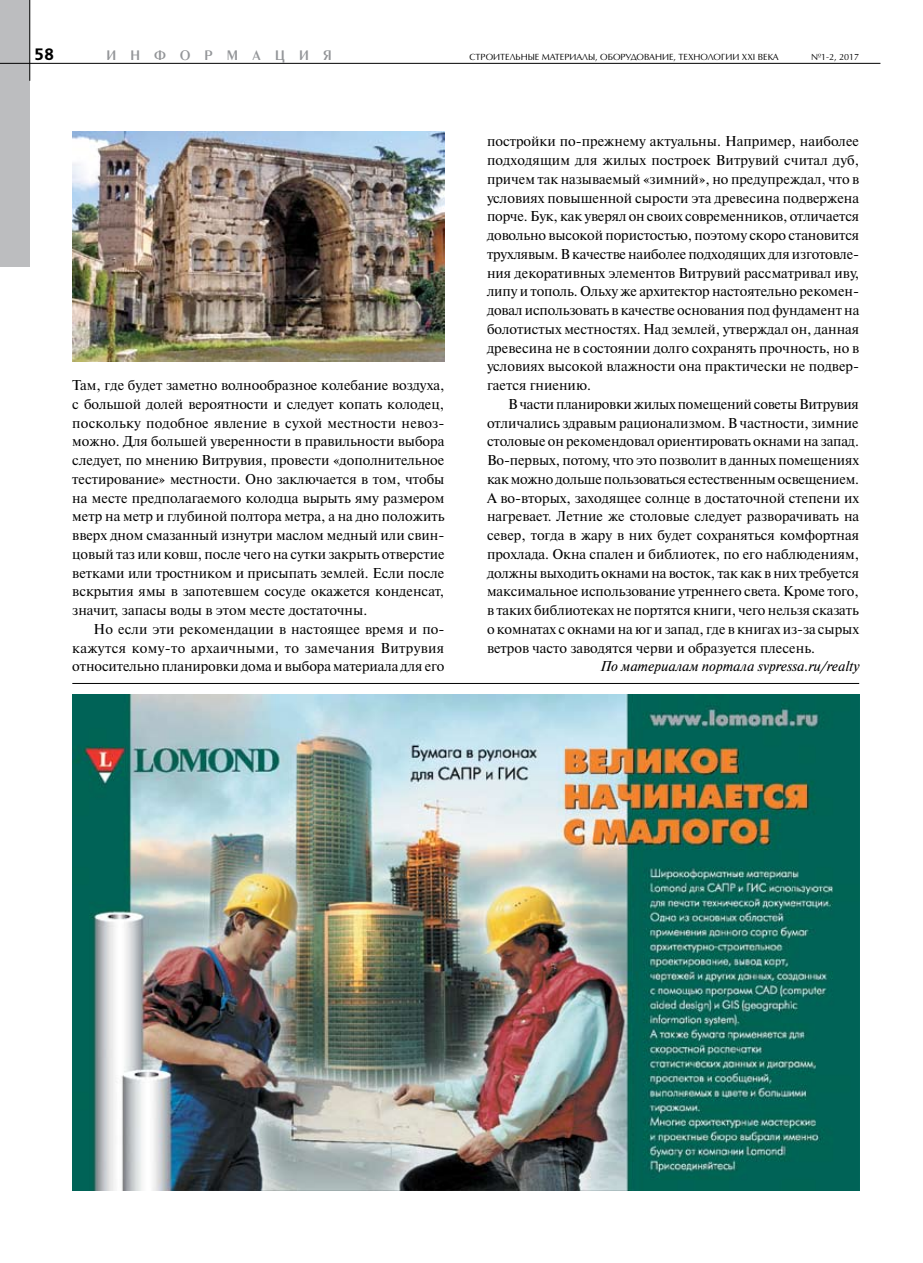
<style>
.page{position:relative;width:923px;height:1263px;background:#fff}
.page>*{position:absolute;margin:0;border:0;box-sizing:border-box;transform-origin:0 0}
.t1{font:700 16.5px "Free Set C";color:#000}
.t2{font:14.55px "Penta Demi";letter-spacing:.985em;color:#939598}
.t3{font:14.25px/18.8px "Newton C";color:#000;text-align:justify}
.t4{font:italic 14.25px "Newton C";color:#000}
.t5{font:9px "AG Opus";color:#000}
</style>
<div class="page">
<div style="left:0;top:0;width:30px;height:267px;background:#bcbdbf"></div>
<img style="left:72px;top:132px;width:372px;height:229px">
<hr style="left:72px;top:683px;width:787px;height:1px;background:#000">
<img style="left:72px;top:695px;width:787px;height:495px">
<hr style="left:29px;top:0;width:1px;height:81px;background:#000">
<hr style="left:0;top:63px;width:880px;height:1px;background:#000">
<p class="t1" style="left:34px;top:45px;width:10px">58</p>
<p class="t5" style="left:469px;top:51px;width:311px">СТРОИТЕЛЬНЫЕ МАТЕРИАЛЫ, ОБОРУДОВАНИЕ, ТЕХНОЛОГИИ XXI ВЕКА</p>
<p class="t5" style="left:811px;top:51px;width:50px">№1-2, 2017</p>
<p class="t2" style="left:106px;top:48px;width:227px">ИНФОРМАЦИЯ</p>
<p class="t3" style="left:72px;top:376px;width:374px">Там, где будет заметно волнообразное колебание воздуха, с большой долей вероятности и следует копать колодец, поскольку подобное явление в сухой местности невоз&shy;можно. Для большей уверенности в правильности выбора следует, по мнению Витрувия, провести «дополнительное тестирование» местности. Оно заключается в том, чтобы на месте предполагаемого колодца вырыть яму размером метр на метр и глубиной полтора метра, а на дно положить вверх дном смазанный изнутри маслом медный или свин&shy;цовый таз или ковш, после чего на сутки закрыть отверстие ветками или тростником и присыпать землей. Если после вскрытия ямы в запотевшем сосуде окажется конденсат, значит, запасы воды в этом месте достаточны.</p>
<p class="t3" style="left:72px;top:620px;width:374px;text-indent:21px">Но если эти рекомендации в настоящее время и по&shy;кажутся кому-то архаичными, то замечания Витрувия относительно планировки дома и выбора материала для его</p>
<p class="t3" style="left:487px;top:132px;width:374px">постройки по-прежнему актуальны. Например, наиболее подходящим для жилых построек Витрувий считал дуб, причем так называемый «зимний», но предупреждал, что в условиях повышенной сырости эта древесина подвержена порче. Бук, как уверял он своих современников, отличается довольно высокой пористостью, поэтому скоро становится трухлявым. В качестве наиболее подходящих для изготовле&shy;ния декоративных элементов Витрувий рассматривал иву, липу и тополь. Ольху же архитектор настоятельно рекомен&shy;довал использовать в качестве основания под фундамент на болотистых местностях. Над землей, утверждал он, данная древесина не в состоянии долго сохранять прочность, но в условиях высокой влажности она практически не подвер&shy;гается гниению.</p>
<p class="t3" style="left:487px;top:395px;width:374px;text-indent:21px">В части планировки жилых помещений советы Витрувия отличались здравым рационализмом. В частности, зимние столовые он рекомендовал ориентировать окнами на запад.<br>Во-первых, потому, что это позволит в данных помещениях как можно дольше пользоваться естественным освещением.<br>А во-вторых, заходящее солнце в достаточной степени их нагревает. Летние же столовые следует разворачивать на север, тогда в жару в них будет сохраняться комфортная прохлада. Окна спален и библиотек, по его наблюдениям, должны выходить окнами на восток, так как в них требуется максимальное использование утреннего света. Кроме того, в таких библиотеках не портятся книги, чего нельзя сказать о комнатах с окнами на юг и запад, где в книгах из-за сырых ветров часто заводятся черви и образуется плесень.</p>
<p class="t4" style="left:600px;top:659px;width:261px">По материалам портала svpressa.ru/realty</p>
</div>
